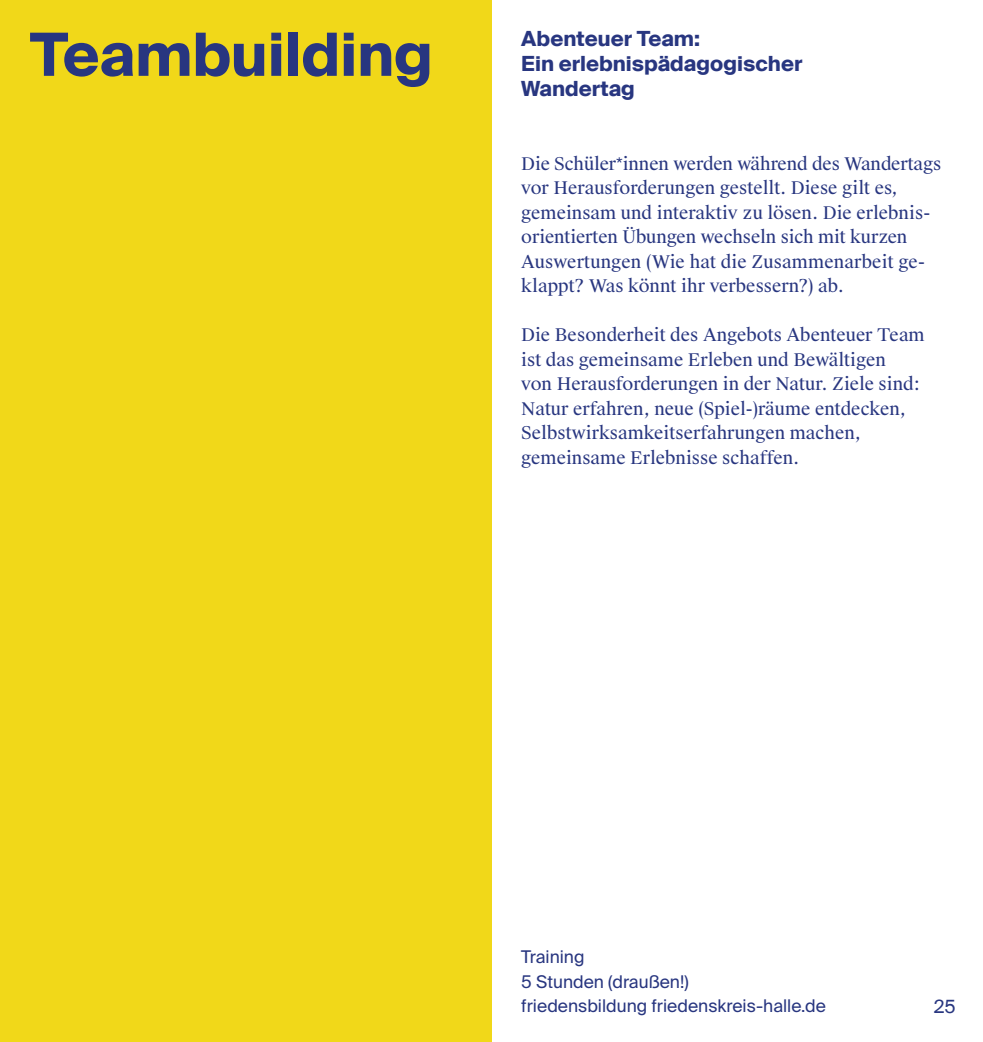
<style>
.page{position:relative;width:983px;height:1042px;background:#fff}
.page>*{position:absolute;margin:0;border:0;box-sizing:border-box;transform-origin:0 0}
.t1{font:700 59.5px "Suisse Intl";color:#283680}
.t2{font:700 21px/25.2px "Suisse Intl";color:#283680}
.t3{font:18.38px "Suisse Intl";color:#283680}
.t4{font:17.5px/24.5px "Suisse Works";color:#283680}
.t5{font:17.5px/24.5px "Suisse Intl";color:#283680}
</style>
<div class="page">
<div style="left:0;top:0;width:491px;height:1042px;background:#f1d819"></div>
<h1 class="t1" style="left:30px;top:20px;width:404px">Teambuilding</h1>
<p class="t2" style="left:521px;top:26px;width:282px">Abenteuer Team:<br>Ein erlebnispädagogischer<br>Wandertag</p>
<p class="t4" style="left:521px;top:152px;width:421px">Die Schüler*innen werden während des Wandertags vor Herausforderungen gestellt. Diese gilt es, gemeinsam und interaktiv zu lösen. Die erlebnis&shy;orientierten Übungen wechseln sich mit kurzen Auswertungen (Wie hat die Zusammenarbeit ge&shy;klappt? Was könnt ihr verbessern?) ab.</p>
<p class="t4" style="left:521px;top:323px;width:405px">Die Besonderheit des Angebots Abenteuer Team ist das gemeinsame Erleben und Bewältigen<br>von Herausforderungen in der Natur. Ziele sind:<br>Natur erfahren, neue (Spiel-)räume entdecken, Selbstwirksamkeitserfahrungen machen, gemeinsame Erlebnisse schaffen.</p>
<p class="t5" style="left:521px;top:945px;width:306px">Training<br>5 Stunden (draußen!)<br>friedensbildung friedenskreis-halle.de</p>
<p class="t3" style="left:933px;top:995px;width:23px">25</p>
</div>
